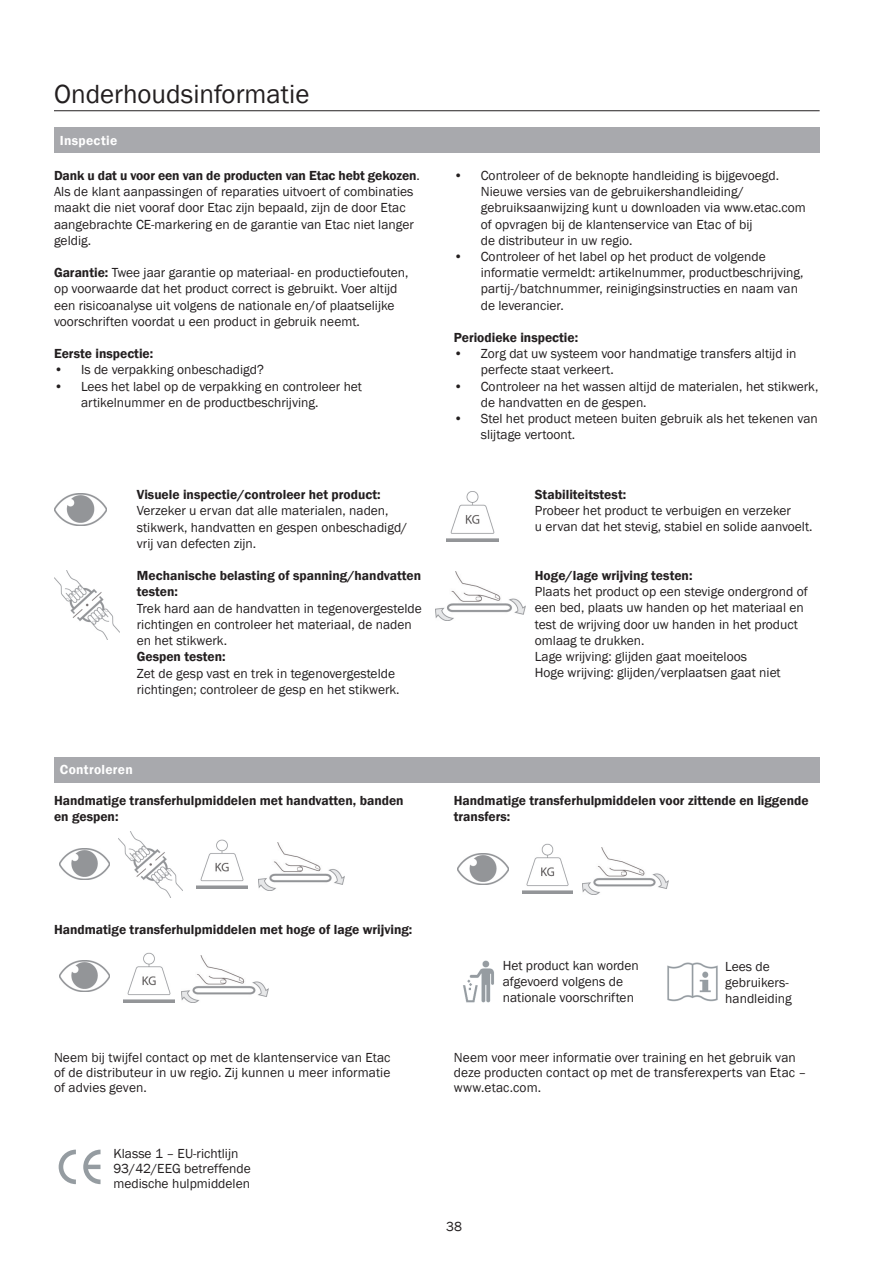
<style>
.page{position:relative;width:893px;height:1263px;background:#fff}
.page>*{position:absolute;margin:0;border:0;box-sizing:border-box;transform-origin:0 0}
.Header_-_Overskrif{font:27px "Franklin Gothic";color:#231f20}
.Brødtekst{font:13.5px/16.2px "Franklin Gothic";color:#231f20}
.Brødtekst_FED{font:600 13.5px/16.2px "Franklin Gothic";color:#231f20}
.Skema_overskrifter_o{font:13.5px/15px "Franklin Gothic";letter-spacing:.005em;color:#231f20;text-align:justify}
.Symbol_tekster{font:13.5px/15px "Franklin Gothic";color:#231f20}
.Skema_overskrifter_o-2{font:600 13.5px "Franklin Gothic";letter-spacing:.02em;color:#fff}
.s1{font-weight:600}
</style>
<div class="page">
<hr style="left:54px;top:110px;width:766px;height:1px;background:#231f20">
<img style="left:436px;top:571px;width:89px;height:50px">
<img style="left:446px;top:491px;width:53px;height:51px">
<img style="left:54px;top:571px;width:66px;height:69px">
<img style="left:54px;top:493px;width:52px;height:33px">
<svg style="left:59px;top:1149px;width:17px;height:35px"></svg>
<svg style="left:83px;top:1149px;width:18px;height:35px"></svg>
<div style="left:54px;top:128px;width:766px;height:25px;background:#a8a9ad"></div>
<img style="left:258px;top:843px;width:87px;height:47px">
<img style="left:582px;top:847px;width:87px;height:48px">
<img style="left:181px;top:955px;width:87px;height:48px">
<img style="left:197px;top:839px;width:50px;height:49px">
<img style="left:522px;top:843px;width:51px;height:50px">
<img style="left:123px;top:952px;width:51px;height:50px">
<img style="left:119px;top:831px;width:63px;height:67px">
<img style="left:59px;top:848px;width:50px;height:31px">
<img style="left:458px;top:853px;width:50px;height:31px">
<img style="left:59px;top:961px;width:50px;height:31px">
<img style="left:667px;top:962px;width:51px;height:40px">
<img style="left:463px;top:960px;width:31px;height:43px">
<div style="left:54px;top:757px;width:766px;height:25px;background:#a8a9ad"></div>
<p class="Header_-_Overskrif" style="left:54px;top:78px;width:257px">Onderhoudsinformatie</p>
<p class="Skema_overskrifter_o-2" style="left:60px;top:132px;width:59px">Inspectie</p>
<p class="Brødtekst" style="left:54px;top:168px;width:367px"><span class="s1">Dank u dat u voor een van de producten van Etac hebt gekozen</span>.<br>Als de klant aanpassingen of reparaties uitvoert of combinaties maakt die niet vooraf door Etac zijn bepaald, zijn de door Etac aangebrachte CE-markering en de garantie van Etac niet langer geldig.</p>
<p class="Brødtekst" style="left:54px;top:265px;width:356px"><span class="s1">Garantie:</span> Twee jaar garantie op materiaal- en productiefouten, op voorwaarde dat het product correct is gebruikt. Voer altijd een risicoanalyse uit volgens de nationale en/of plaatselijke voorschriften voordat u een product in gebruik neemt.</p>
<p class="Brødtekst_FED" style="left:54px;top:346px;width:101px">Eerste inspectie:</p>
<p class="Brødtekst" style="left:54px;top:362px;width:211px">• Is de verpakking onbeschadigd?</p>
<p class="Brødtekst" style="left:81px;top:378px;width:283px;text-indent:-27px">• Lees het label op de verpakking en controleer het artikelnummer en de productbeschrijving.</p>
<p class="Brødtekst_FED" style="left:137px;top:487px;width:245px">Visuele inspectie/controleer het product:</p>
<p class="Brødtekst" style="left:137px;top:503px;width:272px">Verzeker u ervan dat alle materialen, naden, stikwerk, handvatten en gespen onbeschadigd/ vrij van defecten zijn.</p>
<p class="Brødtekst_FED" style="left:137px;top:568px;width:286px">Mechanische belasting of spanning/handvatten testen:</p>
<p class="Brødtekst" style="left:137px;top:600px;width:286px">Trek hard aan de handvatten in tegenovergestelde richtingen en controleer het materiaal, de naden en het stikwerk.</p>
<p class="Brødtekst_FED" style="left:137px;top:649px;width:90px">Gespen testen:</p>
<p class="Brødtekst" style="left:137px;top:665px;width:264px">Zet de gesp vast en trek in tegenovergestelde richtingen; controleer de gesp en het stikwerk.</p>
<p class="Skema_overskrifter_o-2" style="left:60px;top:762px;width:74px">Controleren</p>
<p class="Brødtekst_FED" style="left:54px;top:792px;width:351px">Handmatige transferhulpmiddelen met handvatten, banden en gespen:</p>
<p class="Brødtekst" style="left:481px;top:168px;width:327px;text-indent:-27px">• Controleer of de beknopte handleiding is bijgevoegd.<br>Nieuwe versies van de gebruikershandleiding/ gebruiksaanwijzing kunt u downloaden via www.etac.com of opvragen bij de klantenservice van Etac of bij<br>de distributeur in uw regio.</p>
<p class="Brødtekst" style="left:481px;top:249px;width:324px;text-indent:-27px">• Controleer of het label op het product de volgende informatie vermeldt: artikelnummer, productbeschrijving, partij-/batchnummer, reinigingsinstructies en naam van de leverancier.</p>
<p class="Brødtekst_FED" style="left:454px;top:330px;width:126px">Periodieke inspectie:</p>
<p class="Brødtekst" style="left:481px;top:346px;width:317px;text-indent:-27px">• Zorg dat uw systeem voor handmatige transfers altijd in perfecte staat verkeert.</p>
<p class="Brødtekst" style="left:481px;top:378px;width:339px;text-indent:-27px">• Controleer na het wassen altijd de materialen, het stikwerk, de handvatten en de gespen.</p>
<p class="Brødtekst" style="left:481px;top:411px;width:339px;text-indent:-27px">• Stel het product meteen buiten gebruik als het tekenen van slijtage vertoont.</p>
<p class="Brødtekst_FED" style="left:535px;top:486px;width:93px">Stabiliteitstest:</p>
<p class="Brødtekst" style="left:535px;top:503px;width:279px">Probeer het product te verbuigen en verzeker<br>u ervan dat het stevig, stabiel en solide aanvoelt.</p>
<p class="Brødtekst_FED" style="left:535px;top:567px;width:159px">Hoge/lage wrijving testen:</p>
<p class="Brødtekst" style="left:535px;top:584px;width:274px">Plaats het product op een stevige ondergrond of een bed, plaats uw handen op het materiaal en test de wrijving door uw handen in het product omlaag te drukken.<br>Lage wrijving: glijden gaat moeiteloos<br>Hoge wrijving: glijden/verplaatsen gaat niet</p>
<p class="Brødtekst_FED" style="left:454px;top:792px;width:356px">Handmatige transferhulpmiddelen voor zittende en liggende transfers:</p>
<p class="Brødtekst_FED" style="left:54px;top:922px;width:360px">Handmatige transferhulpmiddelen met hoge of lage wrijving:</p>
<p class="Brødtekst" style="left:503px;top:958px;width:138px">Het product kan worden afgevoerd volgens de nationale voorschriften</p>
<p class="Brødtekst" style="left:725px;top:959px;width:68px">Lees de gebruikers&shy;handleiding</p>
<p class="Skema_overskrifter_o" style="left:54px;top:1050px;width:338px">Neem bij twijfel contact op met de klantenservice van Etac of de distributeur in uw regio. Zij kunnen u meer informatie of advies geven.</p>
<p class="Skema_overskrifter_o" style="left:454px;top:1050px;width:354px;text-align:left">Neem voor meer informatie over training en het gebruik van deze producten contact op met de transferexperts van Etac – www.etac.com.</p>
<p class="Symbol_tekster" style="left:113px;top:1146px;width:127px">Klasse 1 – EU-richtlijn</p>
<p class="Symbol_tekster" style="left:113px;top:1161px;width:139px">93/42/EEG betreffende medische hulpmiddelen</p>
<p class="Brødtekst" style="left:446px;top:1219px;width:17px">38</p>
</div>
